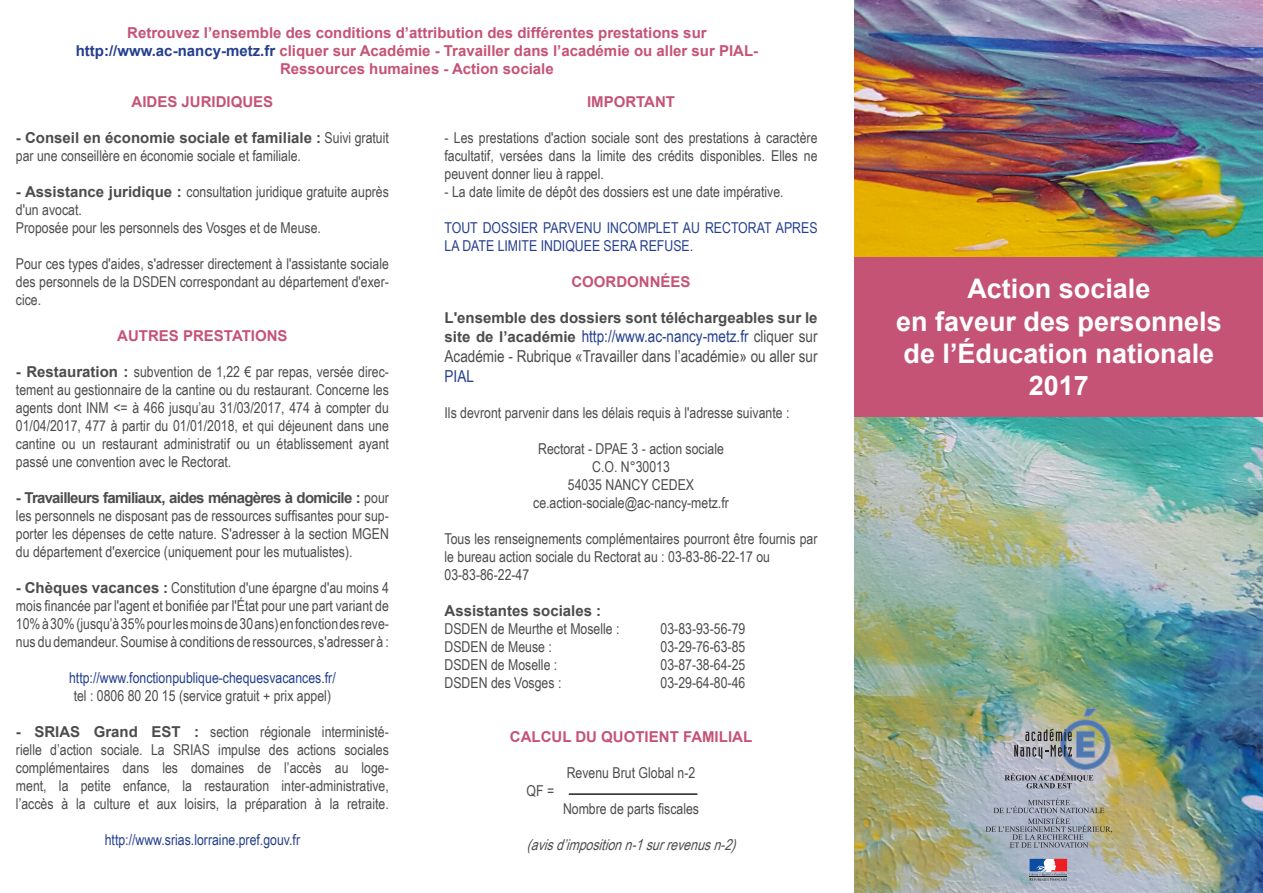
<style>
.page{position:relative;width:1263px;height:893px;background:#fff}
.page>*{position:absolute;margin:0;border:0;box-sizing:border-box;transform-origin:0 0}
.t1{font:700 27px "Arial";color:#fff}
.t2{font:16.5px/19.8px "Arial Narrow";color:#4b4c4d;text-align:justify}
.t3{font:15px/18px "Arial Narrow";color:#4b4c4d;text-align:justify}
.t4{font:700 15px/18px "Arial";color:#c55376;text-align:center}
.t5{font:15px/18px "Arial Narrow";color:#253f8e}
.t6{font:700 15px "Arial";color:#4b4c4d}
.t7{font:italic 15px "Arial Narrow";color:#4b4c4d}
.s1{color:#253f8e}
.s2{font-family:"Arial";font-weight:700}
.s3{font-family:"Arial";font-weight:700;font-size:15px}
</style>
<div class="page">
<hr style="left:569px;top:793px;width:128px;height:2px;background:#231f20">
<img style="left:855px;top:0;width:408px;height:893px">
<div style="left:855px;top:257px;width:408px;height:160px;background:#c55376"></div>
<img style="left:1004px;top:707px;width:107px;height:81px">
<svg style="left:1029px;top:859px;width:38px;height:22px"></svg>
<svg style="left:986px;top:798px;width:126px;height:50px;background:#a0a5ab"></svg>
<p class="t4" style="left:76px;top:24px;width:684px">Retrouvez l’ensemble des conditions d’attribution des différentes prestations sur <span class="s1">http://www.ac-nancy-metz.fr</span> cliquer sur Académie - Travailler dans l’académie ou aller sur PIAL-<br>Ressources humaines - Action sociale</p>
<p class="t4" style="left:132px;top:93px;width:143px">AIDES JURIDIQUES</p>
<p class="t3" style="left:16px;top:128px;width:374px"><span class="s2">- Conseil en économie sociale et familiale :</span> Suivi gratuit par une conseillère en économie sociale et familiale.</p>
<p class="t3" style="left:16px;top:182px;width:374px"><span class="s2">- Assistance juridique :</span> consultation juridique gratuite auprès d'un avocat.</p>
<p class="t3" style="left:16px;top:218px;width:306px">Proposée pour les personnels des Vosges et de Meuse.</p>
<p class="t3" style="left:16px;top:254px;width:374px">Pour ces types d'aides, s'adresser directement à l'assistante sociale des personnels de la DSDEN correspondant au département d'exer&shy;cice.</p>
<p class="t4" style="left:117px;top:327px;width:172px">AUTRES PRESTATIONS</p>
<p class="t3" style="left:16px;top:362px;width:374px"><span class="s2">- Restauration :</span> subvention de 1,22 € par repas, versée direc&shy;tement au gestionnaire de la cantine ou du restaurant. Concerne les agents dont INM &lt;= à 466 jusqu’au 31/03/2017, 474 à compter du 01/04/2017, 477 à partir du 01/01/2018, et qui déjeunent dans une cantine ou un restaurant administratif ou un établissement ayant passé une convention avec le Rectorat.</p>
<p class="t3" style="left:16px;top:488px;width:374px"><span class="s2">- Travailleurs familiaux, aides ménagères à domicile :</span> pour les personnels ne disposant pas de ressources suffisantes pour sup&shy;porter les dépenses de cette nature. S'adresser à la section MGEN du département d'exercice (uniquement pour les mutualistes).</p>
<p class="t3" style="left:16px;top:578px;width:374px"><span class="s2">- Chèques vacances :</span> Constitution d'une épargne d'au moins 4 mois financée par l'agent et bonifiée par l'État pour une part variant de 10% à 30% (jusqu’à 35% pour les moins de 30 ans) en fonction des reve&shy;nus du demandeur. Soumise à conditions de ressources, s'adresser à :</p>
<p class="t5" style="left:69px;top:668px;width:268px">http://www.fonctionpublique-chequesvacances.fr/</p>
<p class="t3" style="left:74px;top:686px;width:259px">tel : 0806 80 20 15 (service gratuit + prix appel)</p>
<p class="t3" style="left:16px;top:722px;width:374px"><span class="s2">- SRIAS Grand EST :</span> section régionale interministé&shy;rielle d’action sociale. La SRIAS impulse des actions sociales complémentaires dans les domaines de l’accès au loge&shy;ment, la petite enfance, la restauration inter-administrative, l’accès à la culture et aux loisirs, la préparation à la retraite.</p>
<p class="t5" style="left:105px;top:830px;width:197px">http://www.srias.lorraine.pref.gouv.fr</p>
<p class="t4" style="left:587px;top:93px;width:90px">IMPORTANT</p>
<p class="t3" style="left:444px;top:128px;width:374px">- Les prestations d'action sociale sont des prestations à caractère facultatif, versées dans la limite des crédits disponibles. Elles ne peuvent donner lieu à rappel.</p>
<p class="t3" style="left:444px;top:182px;width:341px">- La date limite de dépôt des dossiers est une date impérative.</p>
<p class="t5" style="left:444px;top:218px;width:374px">TOUT DOSSIER PARVENU INCOMPLET AU RECTORAT APRES<br>LA DATE LIMITE INDIQUEE SERA REFUSE.</p>
<p class="t4" style="left:571px;top:273px;width:121px">COORDONNÉES</p>
<p class="t6" style="left:444px;top:307px;width:374px">L'ensemble des dossiers sont téléchargeables sur le</p>
<p class="t2" style="left:444px;top:326px;width:374px"><span class="s3">site de l’académie</span> <span class="s1">http://www.ac-nancy-metz.fr</span> cliquer sur Académie - Rubrique «Travailler dans l’académie» ou aller sur <span class="s1">PIAL</span></p>
<p class="t3" style="left:444px;top:403px;width:346px">Ils devront parvenir dans les délais requis à l'adresse suivante :</p>
<p class="t3" style="left:538px;top:439px;width:187px">Rectorat - DPAE 3 - action sociale</p>
<p class="t3" style="left:592px;top:457px;width:79px">C.O. N°30013</p>
<p class="t3" style="left:568px;top:475px;width:128px">54035 NANCY CEDEX</p>
<p class="t3" style="left:533px;top:493px;width:197px">ce.action-sociale@ac-nancy-metz.fr</p>
<p class="t3" style="left:444px;top:529px;width:374px">Tous les renseignements complémentaires pourront être fournis par le bureau action sociale du Rectorat au : 03-83-86-22-17 ou</p>
<p class="t3" style="left:444px;top:565px;width:86px">03-83-86-22-47</p>
<p class="t6" style="left:444px;top:601px;width:158px">Assistantes sociales :</p>
<p class="t3" style="left:444px;top:619px;width:177px">DSDEN de Meurthe et Moselle :</p>
<p class="t3" style="left:660px;top:619px;width:86px">03-83-93-56-79</p>
<p class="t3" style="left:444px;top:637px;width:109px">DSDEN de Meuse :</p>
<p class="t3" style="left:660px;top:637px;width:86px">03-29-76-63-85</p>
<p class="t3" style="left:444px;top:655px;width:114px">DSDEN de Moselle :</p>
<p class="t3" style="left:660px;top:655px;width:86px">03-87-38-64-25</p>
<p class="t3" style="left:444px;top:673px;width:118px">DSDEN des Vosges :</p>
<p class="t3" style="left:660px;top:673px;width:86px">03-29-64-80-46</p>
<p class="t4" style="left:510px;top:728px;width:244px">CALCUL DU QUOTIENT FAMILIAL</p>
<p class="t3" style="left:567px;top:763px;width:130px">Revenu Brut Global n-2</p>
<p class="t3" style="left:527px;top:781px;width:29px">QF =</p>
<p class="t3" style="left:563px;top:799px;width:138px">Nombre de parts fiscales</p>
<p class="t7" style="left:527px;top:834px;width:216px">(avisd’impositionn-1surrevenusn-2)</p>
<p class="t1" style="left:967px;top:271px;width:185px">Action sociale</p>
<p class="t1" style="left:896px;top:303px;width:327px">en faveur des personnels</p>
<p class="t1" style="left:903px;top:336px;width:312px">de l’Éducation nationale</p>
<p class="t1" style="left:1029px;top:368px;width:62px">2017</p>
</div>
